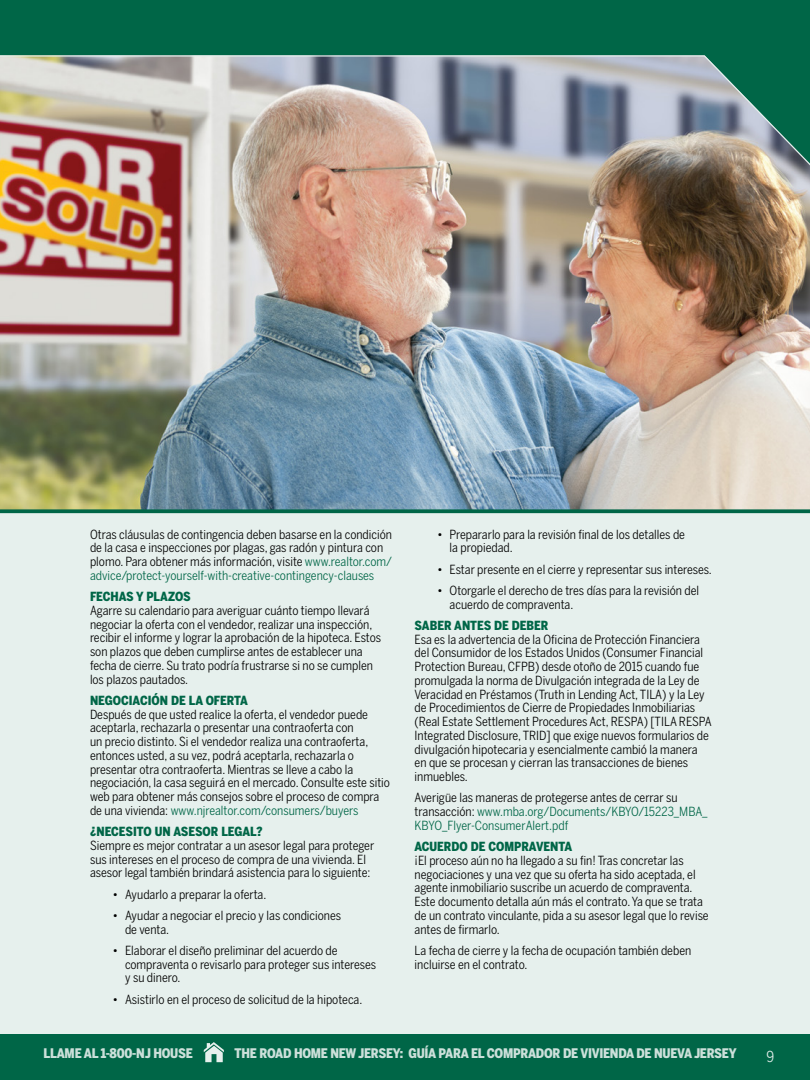
<style>
.page{position:relative;width:810px;height:1080px;background:#fff}
.page>*{position:absolute;margin:0;border:0;box-sizing:border-box;transform-origin:0 0}
.t1{font:15px "Benton Sans Cond";color:#e6f0ed}
.t2{font:900 13.12px "Benton Sans Cond";letter-spacing:-.02em;color:#cce0da}
.t3{font:12.5px/13.8px "Benton Sans Cond";color:#000}
.t4{font:12.5px/13.8px "Benton Sans Cond";color:#006647}
.t5{font:900 12.5px "Benton Sans Cond";color:#006647}
.s1{color:#006647}
.s2{color:#000}
</style>
<div class="page">
<div style="left:0;top:41px;width:810px;height:1039px;background:#e6f0ed"></div>
<div style="left:0;top:1035px;width:810px;height:45px;background:#006647"></div>
<img style="left:0;top:180px;width:810px;height:329px">
<div style="left:0;top:0;width:810px;height:55px;background:#006647"></div>
<img style="left:0;top:55px;width:810px;height:125px">
<svg style="left:0;top:509px;width:810px;height:4px;background:#0f6c50"></svg>
<svg style="left:204px;top:1042px;width:20px;height:20px"></svg>
<p class="t3" style="left:90px;top:527px;width:304px">Otras cláusulas de contingencia deben basarse en la condición de la casa e inspecciones por plagas, gas radón y pintura con plomo. Para obtener más información, visite <span class="s1">www.realtor.com/ advice/protect-yourself-with-creative-contingency-clauses</span></p>
<p class="t5" style="left:90px;top:589px;width:102px">FECHAS Y PLAZOS</p>
<p class="t3" style="left:90px;top:603px;width:293px">Agarre su calendario para averiguar cuánto tiempo llevará negociar la oferta con el vendedor, realizar una inspección, recibir el informe y lograr la aprobación de la hipoteca. Estos son plazos que deben cumplirse antes de establecer una fecha de cierre. Su trato podría frustrarse si no se cumplen los plazos pautados.</p>
<p class="t5" style="left:90px;top:693px;width:159px">NEGOCIACIÓN DE LA OFERTA</p>
<p class="t3" style="left:90px;top:707px;width:302px">Después de que usted realice la oferta, el vendedor puede aceptarla, rechazarla o presentar una contraoferta con<br>un precio distinto. Si el vendedor realiza una contraoferta, entonces usted, a su vez, podrá aceptarla, rechazarla o presentar otra contraoferta. Mientras se lleve a cabo la negociación, la casa seguirá en el mercado. Consulte este sitio web para obtener más consejos sobre el proceso de compra de una vivienda: <span class="s1">www.njrealtor.com/consumers/buyers</span></p>
<p class="t5" style="left:90px;top:824px;width:174px">¿NECESITO UN ASESOR LEGAL?</p>
<p class="t3" style="left:90px;top:838px;width:286px">Siempre es mejor contratar a un asesor legal para proteger sus intereses en el proceso de compra de una vivienda. El asesor legal también brindará asistencia para lo siguiente:</p>
<p class="t3" style="left:112px;top:887px;width:155px">• Ayudarlo a preparar la oferta.</p>
<p class="t3" style="left:125px;top:908px;width:218px;text-indent:-12px">• Ayudar a negociar el precio y las condiciones de venta.</p>
<p class="t3" style="left:125px;top:943px;width:253px;text-indent:-12px">• Elaborar el diseño preliminar del acuerdo de compraventa o revisarlo para proteger sus intereses y su dinero.</p>
<p class="t3" style="left:112px;top:992px;width:251px">• Asistirlo en el proceso de solicitud de la hipoteca.</p>
<p class="t3" style="left:450px;top:527px;width:237px;text-indent:-12px">• Prepararlo para la revisión final de los detalles de la propiedad.</p>
<p class="t3" style="left:437px;top:562px;width:276px">• Estar presente en el cierre y representar sus intereses.</p>
<p class="t3" style="left:450px;top:583px;width:251px;text-indent:-12px">• Otorgarle el derecho de tres días para la revisión del acuerdo de compraventa.</p>
<p class="t5" style="left:415px;top:618px;width:135px">SABER ANTES DE DEBER</p>
<p class="t3" style="left:415px;top:632px;width:299px">Esa es la advertencia de la Oficina de Protección Financiera del Consumidor de los Estados Unidos (Consumer Financial Protection Bureau, CFPB) desde otoño de 2015 cuando fue promulgada la norma de Divulgación integrada de la Ley de Veracidad en Préstamos (Truth in Lending Act, TILA) y la Ley de Procedimientos de Cierre de Propiedades Inmobiliarias (Real Estate Settlement Procedures Act, RESPA) [TILA RESPA Integrated Disclosure, TRID] que exige nuevos formularios de divulgación hipotecaria y esencialmente cambió la manera en que se procesan y cierran las transacciones de bienes inmuebles.</p>
<p class="t4" style="left:415px;top:791px;width:295px"><span class="s2">Averigüe las maneras de protegerse antes de cerrar su transacción:</span> www.mba.org/Documents/KBYO/15223_MBA_<br>KBYO_Flyer-ConsumerAlert.pdf</p>
<p class="t5" style="left:415px;top:839px;width:159px">ACUERDO DE COMPRAVENTA</p>
<p class="t3" style="left:415px;top:853px;width:296px">¡El proceso aún no ha llegado a su fin! Tras concretar las negociaciones y una vez que su oferta ha sido aceptada, el agente inmobiliario suscribe un acuerdo de compraventa.<br>Este documento detalla aún más el contrato. Ya que se trata de un contrato vinculante, pida a su asesor legal que lo revise antes de firmarlo.</p>
<p class="t3" style="left:415px;top:943px;width:278px">La fecha de cierre y la fecha de ocupación también deben incluirse en el contrato.</p>
<p class="t2" style="left:43px;top:1045px;width:151px">LLAME AL 1-800-NJ HOUSE</p>
<p class="t2" style="left:235px;top:1045px;width:503px">THE ROAD HOME NEW JERSEY: GUÍA PARA EL COMPRADOR DE VIVIENDA DE NUEVA JERSEY</p>
<p class="t1" style="left:766px;top:1047px;width:9px">9</p>
</div>
